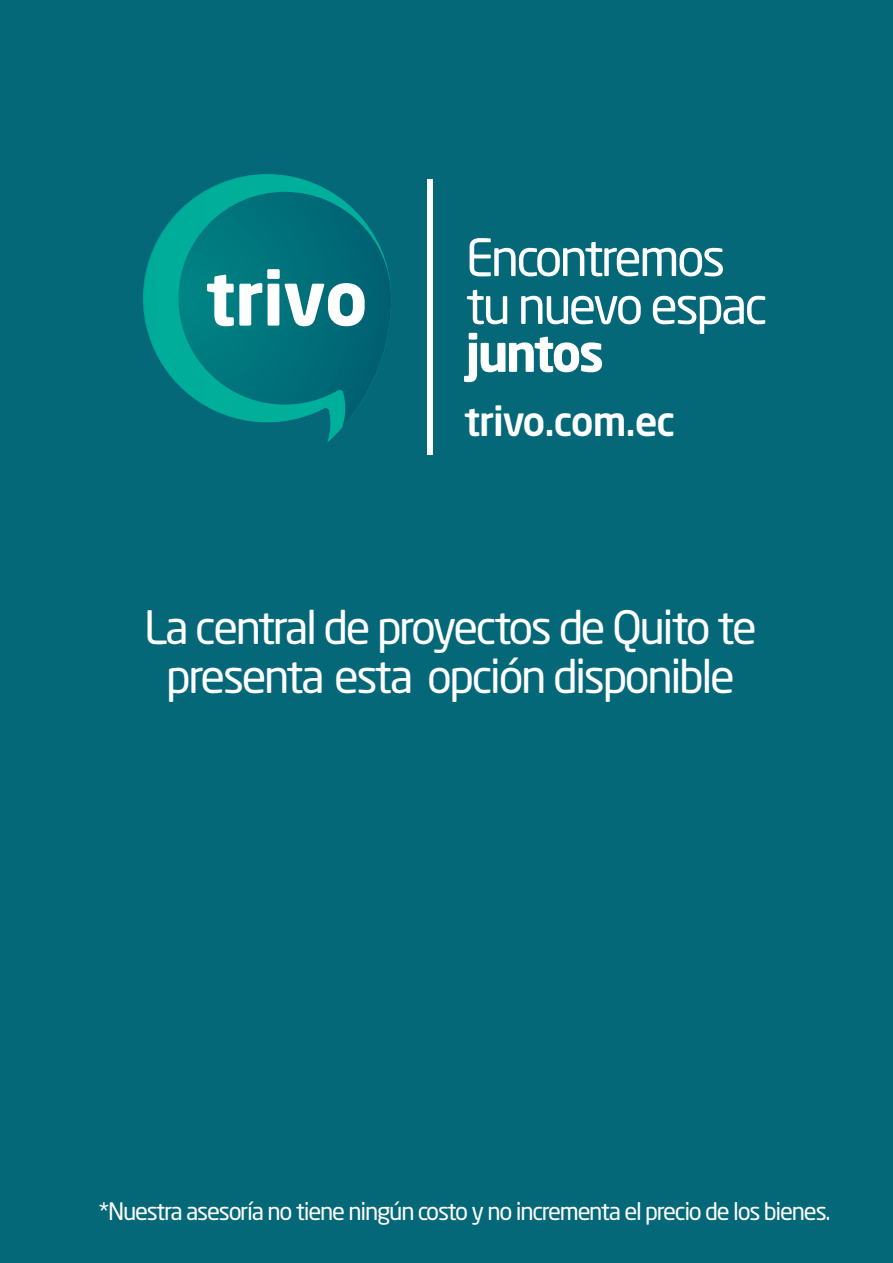
<style>
.page{position:relative;width:893px;height:1263px;background:#056878}
.page>*{position:absolute;margin:0;border:0;box-sizing:border-box;transform-origin:0 0}
.t1{font:50.7px/47.8px "Neo Sans Std";letter-spacing:-.055em;color:#fff}
.t2{font:700 50.7px "Neo Sans Std";letter-spacing:-.055em;color:#fff}
.t3{font:45.6px/48.9px "Neo Sans Std";letter-spacing:-.055em;color:#fff;text-align:center}
.t4{font:500 40.05px "Neo Sans Std";letter-spacing:-.03em;color:#fff}
.t5{font:23.85px "Neo Sans Std";letter-spacing:-.055em;color:#fff}
</style>
<div class="page">
<div style="left:427px;top:180px;width:6px;height:275px;background:#fdfcfd"></div>
<svg style="left:143px;top:174px;width:199px;height:269px"></svg>
<svg style="left:178px;top:222px;width:213px;height:206px"></svg>
<svg style="left:148px;top:175px;width:217px;height:151px"></svg>
<h1 class="t1" style="left:466px;top:233px;width:303px">Encontremos tu nuevo espac</h1>
<h1 class="t2" style="left:466px;top:321px;width:140px">juntos</h1>
<h3 class="t4" style="left:464px;top:396px;width:213px">trivo.com.ec</h3>
<h2 class="t3" style="left:144px;top:602px;width:614px">La central de proyectos de Quito te presenta esta opción disponible</h2>
<p class="t5" style="left:98px;top:1196px;width:734px">*Nuestra asesoría no tiene ningún costo y no incrementa el precio de los bienes.</p>
</div>
